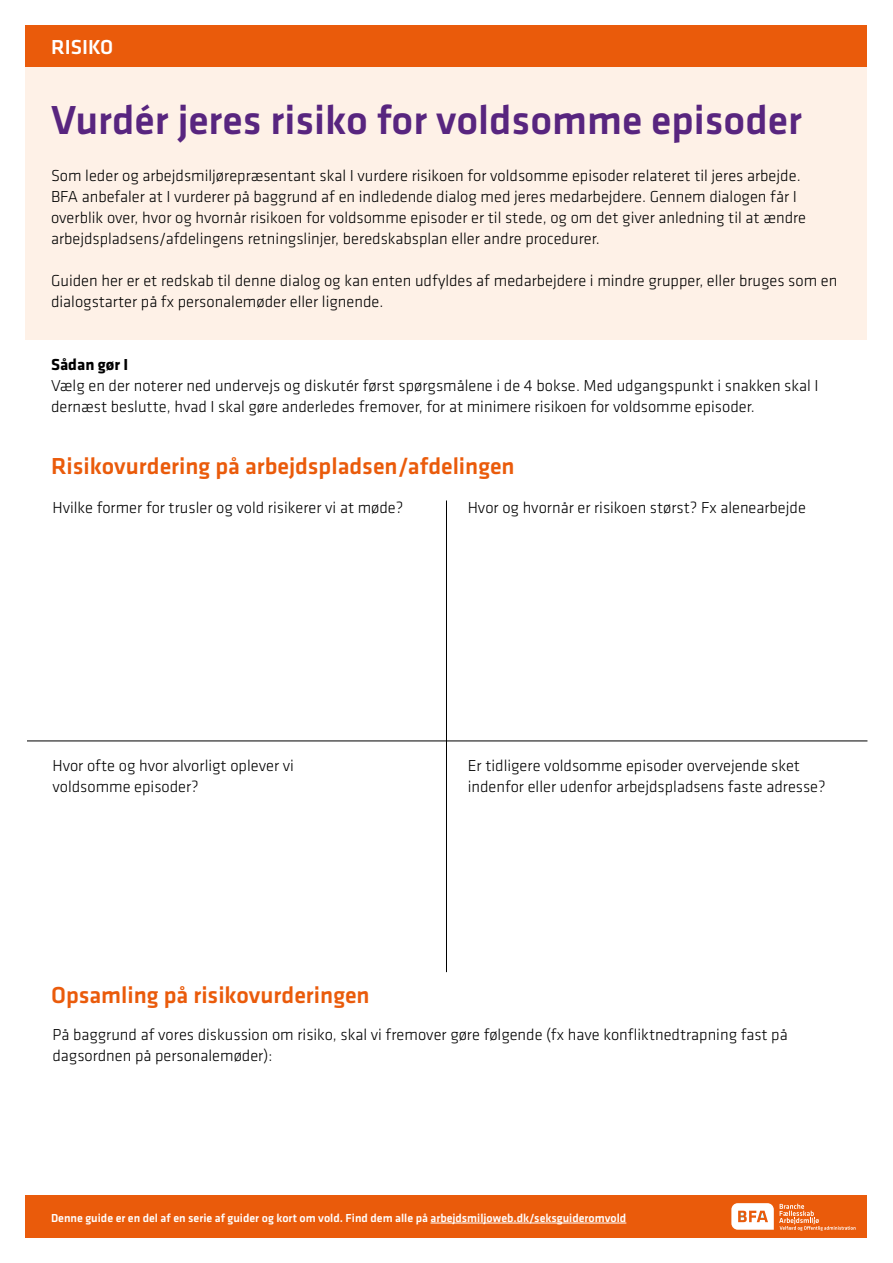
<style>
.page{position:relative;width:893px;height:1263px;background:#fff}
.page>*{position:absolute;margin:0;border:0;box-sizing:border-box;transform-origin:0 0}
.t1{font:500 42px "Klavika";color:#58257f}
.t2{font:500 24px "Klavika";color:#ea5b0b}
.t3{font:500 21px "Klavika";color:#fff}
.t4{font:300 16.5px/21px "Klavika";color:#000}
.t5{font:300 16.5px/21px "Klavika";color:#010202}
.t6{font:700 16.5px "Klavika";color:#000}
.t7{font:500 12px "Klavika";color:#fff}
.s1{color:#000}
</style>
<div class="page">
<div style="left:26px;top:1195px;width:841px;height:42px;background:#ea5b0b"></div>
<svg style="left:731px;top:1203px;width:124px;height:28px"></svg>
<div style="left:26px;top:25px;width:841px;height:43px;background:#ea5b0b"></div>
<hr style="left:430px;top:1223px;width:196px;height:1px;background:#fff">
<div style="left:26px;top:68px;width:841px;height:272px;background:#fef1e7"></div>
<hr style="left:446px;top:500px;width:1px;height:472px;background:#000">
<hr style="left:27px;top:741px;width:840px;height:1px;background:#000">
<p class="t3" style="left:51px;top:33px;width:64px">RISIKO</p>
<h1 class="t1" style="left:51px;top:91px;width:752px">Vurdér jeres risiko for voldsomme episoder</h1>
<p class="t5" style="left:51px;top:165px;width:757px"><span class="s1">Som leder og arbejdsmiljørepræsentant skal I vurdere risikoen for voldsomme episoder relateret til jeres arbejde.<br>BFA anbefaler at I vurderer</span> på baggrund af en indledende dialog med jeres medarbejdere. Gennem dialogen får I overblik over, hvor og hvornår risikoen for voldsomme episoder er til stede, og om det giver anledning til at ændre arbejdspladsens/afdelingens retningslinjer, beredskabsplan eller <span class="s1">andre procedurer.</span></p>
<p class="t4" style="left:51px;top:270px;width:788px">Guiden her er et redskab til denne dialog og kan enten udfyldes af medarbejdere i mindre grupper, eller bruges som en dialogstarter på fx personalemøder eller lignende.</p>
<p class="t6" style="left:51px;top:353px;width:79px">Sådan gør I</p>
<p class="t4" style="left:51px;top:375px;width:769px">Vælg en der noterer ned undervejs og diskutér først spørgsmålene i de 4 bokse. Med udgangspunkt i snakken skal I dernæst beslutte, hvad I skal gøre anderledes fremover, for at minimere risikoen for voldsomme episoder.</p>
<h2 class="t2" style="left:51px;top:449px;width:465px">Risikovurdering på arbejdspladsen/afdelingen</h2>
<p class="t4" style="left:52px;top:497px;width:352px">Hvilke former for trusler og vold risikerer vi at møde?</p>
<p class="t4" style="left:468px;top:497px;width:340px">Hvor og hvornår er risikoen størst? Fx alenearbejde</p>
<p class="t4" style="left:52px;top:754px;width:243px">Hvor ofte og hvor alvorligt oplever vi voldsomme episoder?</p>
<h2 class="t2" style="left:51px;top:979px;width:320px">Opsamling på risikovurderingen</h2>
<p class="t4" style="left:468px;top:754px;width:359px">Er tidligere voldsomme episoder overvejende sket indenfor eller udenfor arbejdspladsens faste adresse?</p>
<p class="t4" style="left:52px;top:1024px;width:737px">På baggrund af vores diskussion om risiko, skal vi fremover gøre følgende (fx have konfliktnedtrapning fast på dagsordnen på personalemøder):</p>
<p class="t7" style="left:51px;top:1210px;width:577px">Denne guide er en del af en serie af guider og kort om vold. Find dem alle på arbejdsmiljoweb.dk/seksguideromvold</p>
</div>
